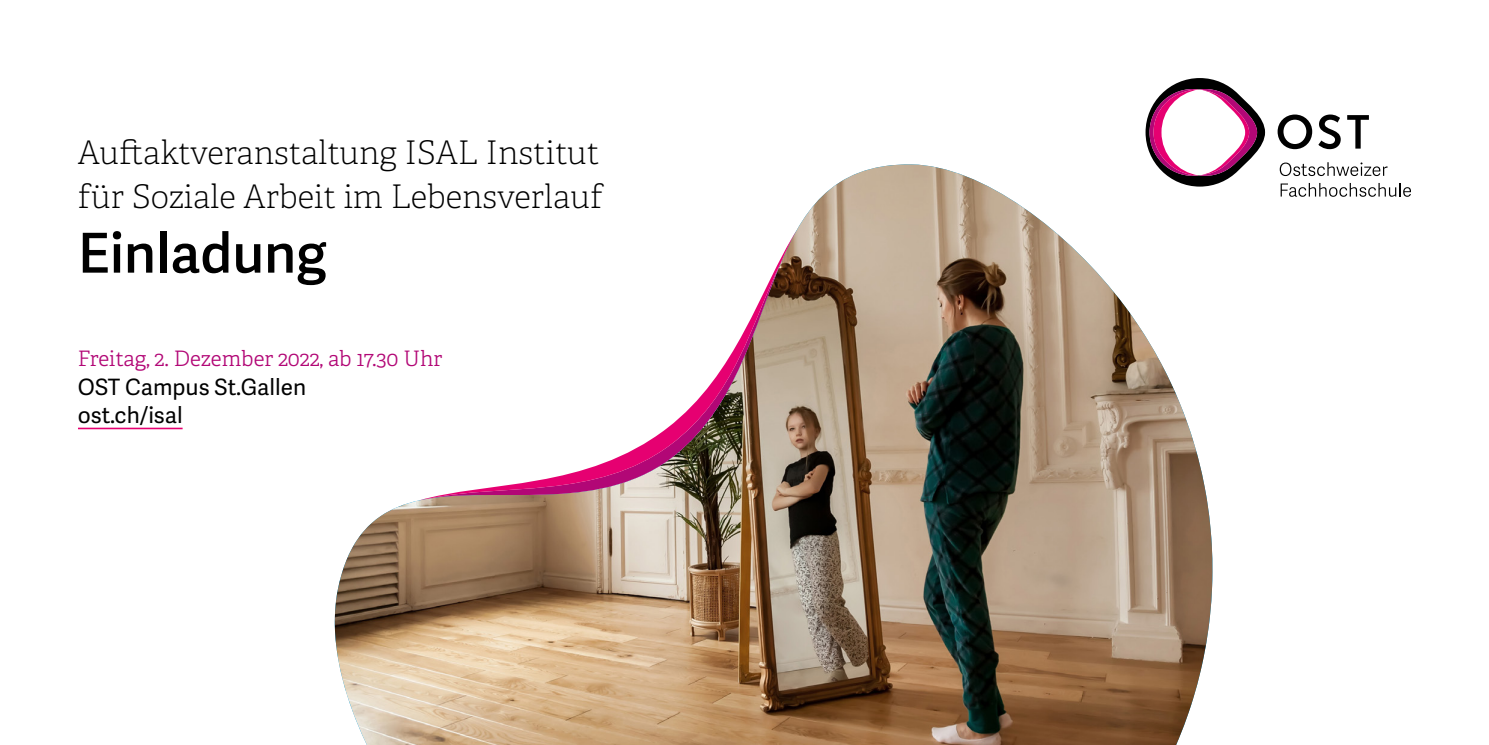
<style>
.page{position:relative;width:1489px;height:745px;background:#fff}
.page>*{position:absolute;margin:0;border:0;box-sizing:border-box;transform-origin:0 0}
.t1{font:600 55px "Adelle Sans";color:#000}
.t2{font:100 32.5px/43.2px "Adelle";color:#000}
.t3{font:22.5px/28.8px "Adelle Sans";color:#000}
.t4{font:300 21.25px "Adelle";color:#b20776}
</style>
<div class="page">
<hr style="left:78px;top:427px;width:105px;height:2px;background:#e60071">
<img style="left:334px;top:164px;width:879px;height:580px">
<svg style="left:431px;top:500px;width:350px;height:13px;background:#b39b82"></svg>
<svg style="left:418px;top:230px;width:378px;height:270px"></svg>
<svg style="left:1277px;top:114px;width:35px;height:35px"></svg>
<svg style="left:1318px;top:114px;width:22px;height:35px"></svg>
<svg style="left:1347px;top:115px;width:21px;height:33px"></svg>
<svg style="left:1279px;top:162px;width:108px;height:14px"></svg>
<svg style="left:1280px;top:183px;width:130px;height:14px"></svg>
<svg style="left:1145px;top:78px;width:119px;height:108px"></svg>
<p class="t2" style="left:78px;top:132px;width:526px">Auftaktveranstaltung ISAL Institut für Soziale Arbeit im Lebensverlauf</p>
<h1 class="t1" style="left:78px;top:221px;width:250px">Einladung</h1>
<p class="t4" style="left:78px;top:345px;width:366px">Freitag, 2. Dezember 2022, ab 17.30 Uhr</p>
<p class="t3" style="left:78px;top:373px;width:230px">OST Campus St.Gallen ost.ch/isal</p>
</div>
